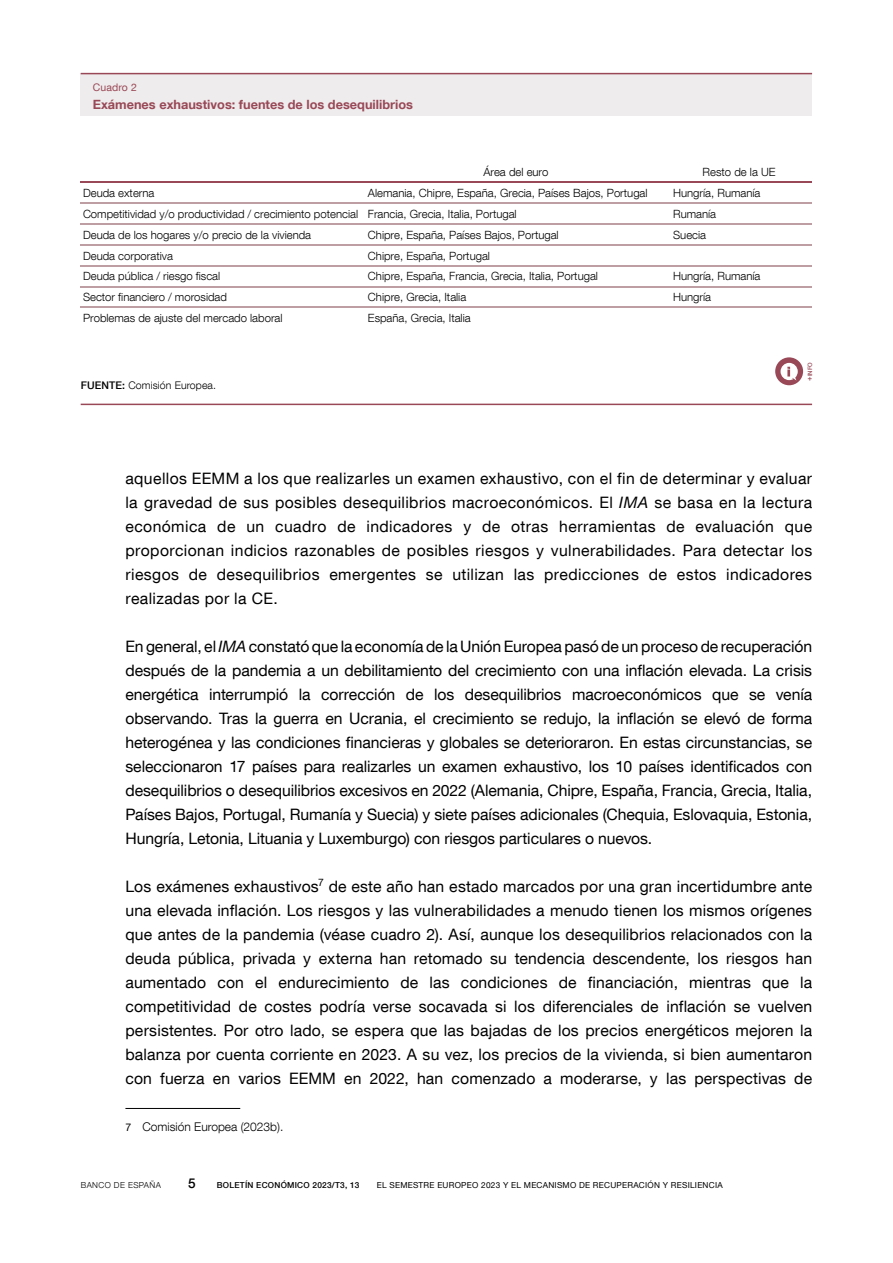
<style>
.page{position:relative;width:893px;height:1263px;background:#fff}
.page>*{position:absolute;margin:0;border:0;box-sizing:border-box;transform-origin:0 0}
.t1{font:15.75px/24px "Bd E Neue Helvetica";letter-spacing:.01em;color:#000;text-align:justify}
.t2{font:500 13.5px "Bd E Neue Helvetica";color:#000}
.t3{font:700 12.75px "Bd E Neue Helvetica";color:#984856}
.t4{font:300 12px "Bd E Neue Helvetica";color:#000}
.t5{font:300 11.4px "Bd E Neue Helvetica";color:#000}
.t6{font:300 10.5px "Bd E Neue Helvetica";letter-spacing:.01em;color:#000}
.t7{font:10.5px "Bd E Neue Helvetica";letter-spacing:.01em;color:#984856}
.t8{font:8.25px "Bd E Neue Helvetica";letter-spacing:.03em;color:#000}
.t9{font:500 8.25px "Bd E Neue Helvetica";letter-spacing:.03em;color:#000}
.t10{font:300 8.25px "Bd E Neue Helvetica";letter-spacing:.05em;color:#000}
.t11{font:500 6px "Bd E Neue Helvetica";color:#984856}
.s1{font-weight:500}
.s2{font-size:7.5px}
.s3{font-style:italic}
.s4{font-weight:400;font-size:10.5px}
</style>
<div class="page">
<hr style="left:125px;top:1108px;width:115px;height:1px;background:#000">
<div style="left:81px;top:74px;width:731px;height:42px;background:#efeced"></div>
<hr style="left:81px;top:73px;width:731px;height:1px;background:#984856">
<hr style="left:81px;top:404px;width:731px;height:1px;background:#984856">
<div style="left:775px;top:357px;width:28px;height:28px;background:#984856;border-radius:50%"></div>
<svg style="left:780px;top:363px;width:18px;height:18px"></svg>
<hr style="left:81px;top:181px;width:731px;height:2px;background:#984856">
<hr style="left:81px;top:202px;width:731px;height:2px;background:#be9ea3">
<hr style="left:81px;top:223px;width:731px;height:2px;background:#be9ea3">
<hr style="left:81px;top:244px;width:731px;height:2px;background:#be9ea3">
<hr style="left:81px;top:265px;width:731px;height:1px;background:#be9ea3">
<hr style="left:81px;top:286px;width:731px;height:1px;background:#be9ea3">
<hr style="left:81px;top:307px;width:731px;height:1px;background:#be9ea3">
<p class="t7" style="left:93px;top:81px;width:46px">Cuadro 2</p>
<p class="t3" style="left:93px;top:96px;width:322px">Exámenes exhaustivos: fuentes de los desequilibrios</p>
<p class="t5" style="left:483px;top:165px;width:67px">Área del euro</p>
<p class="t5" style="left:703px;top:165px;width:74px">Resto de la UE</p>
<p class="t5" style="left:83px;top:186px;width:73px">Deuda externa</p>
<p class="t5" style="left:368px;top:186px;width:281px">Alemania, Chipre, España, Grecia, Países Bajos, Portugal</p>
<p class="t5" style="left:673px;top:186px;width:89px">Hungría, Rumanía</p>
<p class="t5" style="left:83px;top:207px;width:435px">Competitividad y/o productividad / crecimiento potencial Francia, Grecia, Italia, Portugal</p>
<p class="t5" style="left:673px;top:207px;width:45px">Rumanía</p>
<p class="t5" style="left:83px;top:228px;width:230px">Deuda de los hogares y/o precio de la vivienda</p>
<p class="t5" style="left:368px;top:228px;width:192px">Chipre, España, Países Bajos, Portugal</p>
<p class="t5" style="left:673px;top:228px;width:34px">Suecia</p>
<p class="t5" style="left:83px;top:249px;width:91px">Deuda corporativa</p>
<p class="t5" style="left:368px;top:249px;width:124px">Chipre, España, Portugal</p>
<p class="t5" style="left:83px;top:269px;width:139px">Deuda pública / riesgo fiscal</p>
<p class="t5" style="left:368px;top:269px;width:232px">Chipre, España, Francia, Grecia, Italia, Portugal</p>
<p class="t5" style="left:673px;top:269px;width:89px">Hungría, Rumanía</p>
<p class="t5" style="left:83px;top:290px;width:146px">Sector financiero / morosidad</p>
<p class="t5" style="left:368px;top:290px;width:100px">Chipre, Grecia, Italia</p>
<p class="t5" style="left:673px;top:290px;width:40px">Hungría</p>
<p class="t5" style="left:83px;top:311px;width:201px">Problemas de ajuste del mercado laboral</p>
<p class="t5" style="left:368px;top:311px;width:104px">España, Grecia, Italia</p>
<p class="t6" style="left:81px;top:379px;width:137px"><span class="s1">FUENTE:</span> Comisión Europea.</p>
<p class="t11" style="left:806px;top:381px;width:21px;rotate:-90deg"><span class="s2">+</span>INFO</p>
<p class="t1" style="left:125px;top:466px;width:688px">aquellos EEMM a los que realizarles un examen exhaustivo, con el fin de determinar y evaluar la gravedad de sus posibles desequilibrios macroeconómicos. El <span class="s3">IMA</span> se basa en la lectura económica de un cuadro de indicadores y de otras herramientas de evaluación que proporcionan indicios razonables de posibles riesgos y vulnerabilidades. Para detectar los riesgos de desequilibrios emergentes se utilizan las predicciones de estos indicadores realizadas por la CE.</p>
<p class="t1" style="left:125px;top:634px;width:688px">En general, el <span class="s3">IMA</span> constató que la economía de la Unión Europea pasó de un proceso de recuperación después de la pandemia a un debilitamiento del crecimiento con una inflación elevada. La crisis energética interrumpió la corrección de los desequilibrios macroeconómicos que se venía observando. Tras la guerra en Ucrania, el crecimiento se redujo, la inflación se elevó de forma heterogénea y las condiciones financieras y globales se deterioraron. En estas circunstancias, se seleccionaron 17 países para realizarles un examen exhaustivo, los 10 países identificados con desequilibrios o desequilibrios excesivos en 2022 (Alemania, Chipre, España, Francia, Grecia, Italia, Países Bajos, Portugal, Rumanía y Suecia) y siete países adicionales (Chequia, Eslovaquia, Estonia, Hungría, Letonia, Lituania y Luxemburgo) con riesgos particulares o nuevos.</p>
<p class="t1" style="left:125px;top:874px;width:688px">Los exámenes exhaustivos<sup>7</sup> de este año han estado marcados por una gran incertidumbre ante una elevada inflación. Los riesgos y las vulnerabilidades a menudo tienen los mismos orígenes que antes de la pandemia (véase cuadro 2). Así, aunque los desequilibrios relacionados con la deuda pública, privada y externa han retomado su tendencia descendente, los riesgos han aumentado con el endurecimiento de las condiciones de financiación, mientras que la competitividad de costes podría verse socavada si los diferenciales de inflación se vuelven persistentes. Por otro lado, se espera que las bajadas de los precios energéticos mejoren la balanza por cuenta corriente en 2023. A su vez, los precios de la vivienda, si bien aumentaron con fuerza en varios EEMM en 2022, han comenzado a moderarse, y las perspectivas de</p>
<p class="t4" style="left:125px;top:1120px;width:159px"><span class="s4">7</span> Comisión Europea (2023b).</p>
<p class="t10" style="left:81px;top:1180px;width:82px">BANCO DE ESPAÑA</p>
<p class="t2" style="left:188px;top:1175px;width:9px">5</p>
<p class="t9" style="left:217px;top:1180px;width:144px">BOLETÍN ECONÓMICO 2023/T3, 13</p>
<p class="t8" style="left:377px;top:1180px;width:347px">EL SEMESTRE EUROPEO 2023 Y EL MECANISMO DE RECUPERACIÓN Y RESILIENCIA</p>
</div>
